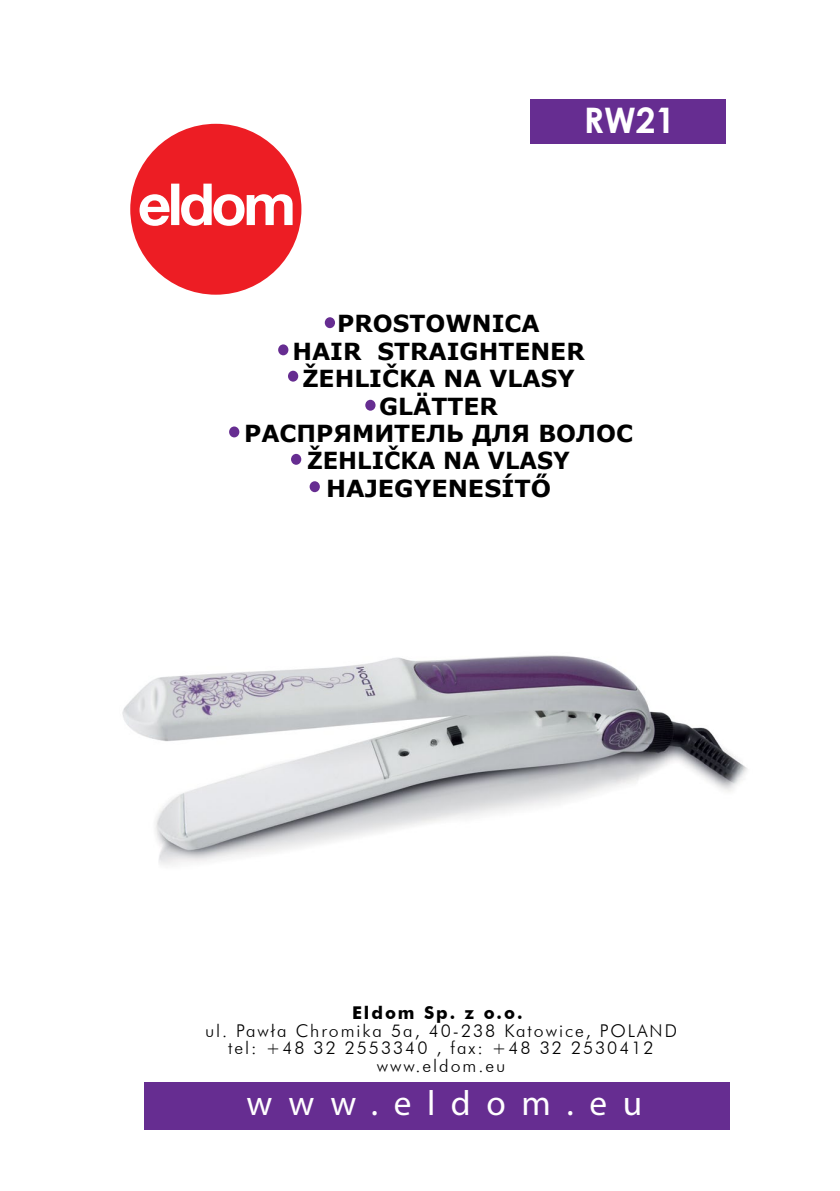
<style>
.page{position:relative;width:840px;height:1191px;background:#fff}
.page>*{position:absolute;margin:0;border:0;box-sizing:border-box;transform-origin:0 0}
.t1{font:35.2px "Myriad Pro";letter-spacing:.445em;color:#fff}
.t2{font:700 35.2px "Century Gothic";color:#fff}
.t3{font:700 23.4px/27.4px "Verdana";color:#000;text-align:center}
.t4{font:300 17.6px/17.6px "Futura BT";letter-spacing:.11em;color:#000;text-align:center}
.t5{font:700 17.6px "Futura BT";letter-spacing:.11em;color:#000}
</style>
<div class="page">
<div style="left:530px;top:99px;width:195px;height:45px;background:#662d91"></div>
<div style="left:145px;top:1082px;width:584px;height:47px;background:#662d91"></div>
<div style="left:324px;top:317px;width:11px;height:11px;background:#662d91;border-radius:50%"></div>
<div style="left:288px;top:371px;width:10px;height:10px;background:#662d91;border-radius:50%"></div>
<div style="left:365px;top:400px;width:10px;height:11px;background:#662d91;border-radius:50%"></div>
<div style="left:278px;top:344px;width:10px;height:11px;background:#662d91;border-radius:50%"></div>
<div style="left:229px;top:426px;width:10px;height:11px;background:#662d91;border-radius:50%"></div>
<div style="left:291px;top:454px;width:10px;height:11px;background:#662d91;border-radius:50%"></div>
<div style="left:309px;top:481px;width:11px;height:11px;background:#662d91;border-radius:50%"></div>
<img style="left:122px;top:655px;width:625px;height:210px">
<svg style="left:130px;top:124px;width:171px;height:171px"></svg>
<h1 class="t2" style="left:583px;top:99px;width:93px">RW21</h1>
<p class="t3" style="left:244px;top:310px;width:390px">PROSTOWNICA<br>HAIR STRAIGHTENER<br>ŽEHLIČKA NA VLASY<br>GLÄTTER<br>РАСПРЯМИТЕЛЬ ДЛЯ ВОЛОС<br>ŽEHLIČKA NA VLASY<br>HAJEGYENESÍTŐ</p>
<p class="t5" style="left:352px;top:1002px;width:172px">Eldom Sp. z o.o.</p>
<p class="t4" style="left:205px;top:1021px;width:473px">ul. Pawła Chromika 5a, 40-238 Katowice, POLAND tel: +48 32 2553340 , fax: +48 32 2530412 www.eldom.eu</p>
<h1 class="t1" style="left:246px;top:1082px;width:397px">www.eldom.eu</h1>
</div>
